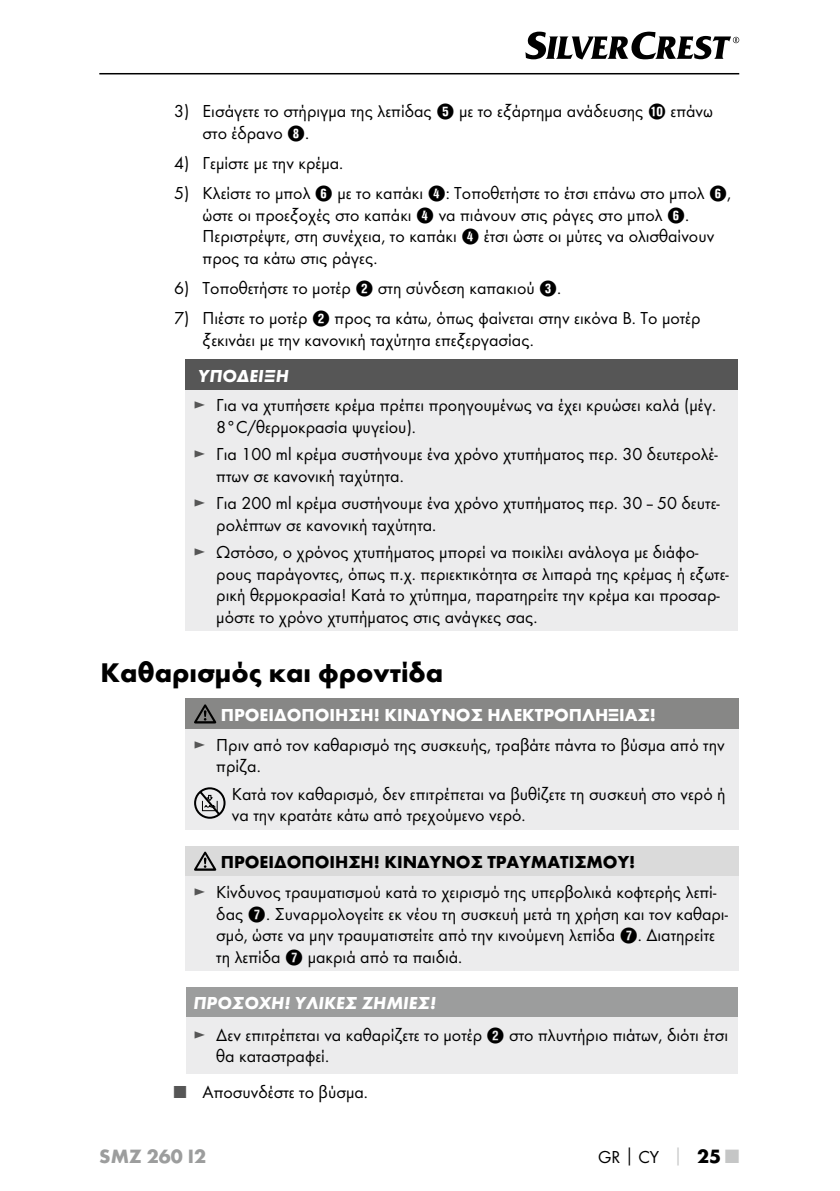
<style>
.page{position:relative;width:840px;height:1191px;background:#fff}
.page>*{position:absolute;margin:0;border:0;box-sizing:border-box;transform-origin:0 0}
.t1{font:700 28px "Futura";color:#000}
.t2{font:700 20px "Futura";color:#9c9d9d}
.t3{font:18px/21.6px "Futura Boo";color:#000}
.t4{font:700 18px "Futura";color:#fff}
.t5{font:700 18px "Futura";color:#000}
.t6{font:italic 700 18px "Futura";color:#fff}
.s1{font-family:"Hako PI Nummern"}
.s2{color:#565656}
.s3{font-family:"Futura";font-weight:700}
.s4{font-family:"Futura";font-weight:700;color:#c5c6c6}
.s5{font-family:"Futura";font-weight:700;font-size:20px}
.s6{font-family:"Futura";font-weight:700;font-size:20px;color:#c5c6c6}
</style>
<div class="page">
<hr style="left:99px;top:73px;width:639px;height:1px;background:#000">
<svg style="left:525px;top:32px;width:213px;height:28px"></svg>
<div style="left:185px;top:359px;width:552px;height:31px;background:#565656"></div>
<div style="left:185px;top:390px;width:552px;height:241px;background:#ececed"></div>
<div style="left:185px;top:698px;width:553px;height:31px;background:#878786"></div>
<div style="left:185px;top:729px;width:553px;height:100px;background:#ececed"></div>
<svg style="left:194px;top:704px;width:22px;height:19px"></svg>
<svg style="left:194px;top:787px;width:32px;height:32px"></svg>
<div style="left:185px;top:845px;width:553px;height:31px;background:#dadada"></div>
<div style="left:185px;top:876px;width:553px;height:94px;background:#ececed"></div>
<svg style="left:194px;top:851px;width:22px;height:19px"></svg>
<div style="left:185px;top:987px;width:552px;height:30px;background:#9c9d9d"></div>
<div style="left:185px;top:1017px;width:552px;height:56px;background:#ececed"></div>
<p class="t3" style="left:202px;top:100px;width:511px;text-indent:-28px">3) Εισάγετε το στήριγμα της λεπίδας <span class="s1">5</span> με το εξάρτημα ανάδευσης <span class="s1">0</span> επάνω στο έδρανο <span class="s1">8</span>.</p>
<p class="t3" style="left:174px;top:152px;width:168px">4) Γεμίστε με την κρέμα.</p>
<p class="t3" style="left:202px;top:182px;width:530px;text-indent:-28px">5) Κλείστε το μπολ <span class="s1">6</span> με το καπάκι <span class="s1">4</span>: Τοποθετήστε το έτσι επάνω στο μπολ <span class="s1">6</span>, ώστε οι προεξοχές στο καπάκι <span class="s1">4</span> να πιάνουν στις ράγες στο μπολ <span class="s1">6</span>.<br>Περιστρέψτε, στη συνέχεια, το καπάκι <span class="s1">4</span> έτσι ώστε οι μύτες να ολισθαίνουν προς τα κάτω στις ράγες.</p>
<p class="t3" style="left:174px;top:277px;width:386px">6) Τοποθετήστε το μοτέρ <span class="s1">2</span> στη σύνδεση καπακιού <span class="s1">3</span>.</p>
<p class="t3" style="left:202px;top:307px;width:499px;text-indent:-28px">7) Πιέστε το μοτέρ <span class="s1">2</span> προς τα κάτω, όπως φαίνεται στην εικόνα Β. Το μοτέρ ξεκινάει με την κανονική ταχύτητα επεξεργασίας.</p>
<p class="t6" style="left:198px;top:364px;width:92px">ΥΠΟΔΕΙΞΗ</p>
<p class="t3" style="left:216px;top:394px;width:498px;text-indent:-23px"><span class="s2">►</span> Για να χτυπήσετε κρέμα πρέπει προηγουμένως να έχει κρυώσει καλά (μέγ.<br>8°C/θερμοκρασία ψυγείου).</p>
<p class="t3" style="left:216px;top:443px;width:502px;text-indent:-23px"><span class="s2">►</span> Για 100 ml κρέμα συστήνουμε ένα χρόνο χτυπήματος περ. 30 δευτερολέ&shy;πτων σε κανονική ταχύτητα.</p>
<p class="t3" style="left:216px;top:492px;width:504px;text-indent:-23px"><span class="s2">►</span> Για 200 ml κρέμα συστήνουμε ένα χρόνο χτυπήματος περ. 30–50 δευτε&shy;ρολέπτων σε κανονική ταχύτητα.</p>
<p class="t3" style="left:216px;top:541px;width:513px;text-indent:-23px"><span class="s2">►</span> Ωστόσο, ο χρόνος χτυπήματος μπορεί να ποικίλει ανάλογα με διάφο&shy;ρους παράγοντες, όπως π.χ. περιεκτικότητα σε λιπαρά της κρέμας ή εξωτε&shy;ρική θερμοκρασία! Κατά το χτύπημα, παρατηρείτε την κρέμα και προσαρ&shy;μόστε το χρόνο χτυπήματος στις ανάγκες σας.</p>
<h1 class="t1" style="left:100px;top:655px;width:344px">Καθαρισμός και φροντίδα</h1>
<p class="t4" style="left:221px;top:704px;width:436px">ΠΡΟΕΙΔΟΠΟΙΗΣΗ! ΚΊΝΔΥΝΟΣ ΗΛΕΚΤΡΟΠΛΗΞΊΑΣ!</p>
<p class="t3" style="left:216px;top:733px;width:509px;text-indent:-23px"><span class="s2">►</span> Πριν από τον καθαρισμό της συσκευής, τραβάτε πάντα το βύσμα από την πρίζα.</p>
<p class="t3" style="left:232px;top:782px;width:495px">Κατά τον καθαρισμό, δεν επιτρέπεται να βυθίζετε τη συσκευή στο νερό ή να την κρατάτε κάτω από τρεχούμενο νερό.</p>
<p class="t5" style="left:221px;top:851px;width:416px">ΠΡΟΕΙΔΟΠΟΙΗΣΗ! ΚΊΝΔΥΝΟΣ ΤΡΑΥΜΑΤΙΣΜΟΎ!</p>
<p class="t3" style="left:216px;top:881px;width:513px;text-indent:-23px"><span class="s2">►</span> Κίνδυνος τραυματισμού κατά το χειρισμό της υπερβολικά κοφτερής λεπί&shy;δας <span class="s1">7</span>. Συναρμολογείτε εκ νέου τη συσκευή μετά τη χρήση και τον καθαρι&shy;σμό, ώστε να μην τραυματιστείτε από την κινούμενη λεπίδα <span class="s1">7</span>. Διατηρείτε τη λεπίδα <span class="s1">7</span> μακριά από τα παιδιά.</p>
<p class="t6" style="left:193px;top:992px;width:244px">ΠΡΟΣΟΧΗ! ΥΛΙΚΈΣ ΖΗΜΙΈΣ!</p>
<p class="t3" style="left:216px;top:1023px;width:513px;text-indent:-23px"><span class="s2">►</span> Δεν επιτρέπεται να καθαρίζετε το μοτέρ <span class="s1">2</span> στο πλυντήριο πιάτων, διότι έτσι θα καταστραφεί.</p>
<p class="t3" style="left:174px;top:1081px;width:193px"><span class="s2">■</span> Αποσυνδέστε το βύσμα.</p>
<p class="t2" style="left:99px;top:1143px;width:108px">SMZ 260 I2</p>
<p class="t3" style="left:598px;top:1145px;width:142px">GR<span class="s3">│</span>CY <span class="s4">│</span> <span class="s5">25</span> <span class="s6">■</span></p>
</div>
